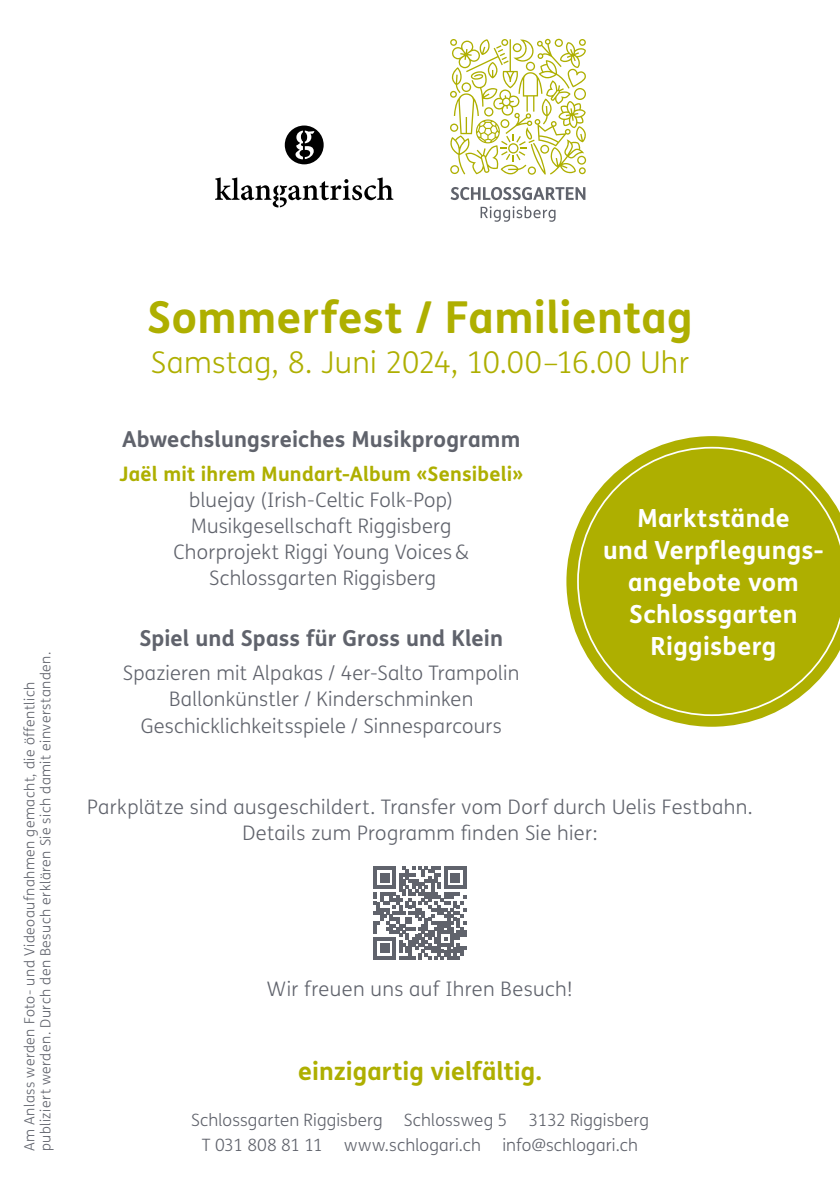
<style>
.page{position:relative;width:840px;height:1191px;background:#fff}
.page>*{position:absolute;margin:0;border:0;box-sizing:border-box;transform-origin:0 0}
.t1{font:700 44px "FS Me";letter-spacing:.01em;color:#aeaf00}
.t2{font:300 30px "FS Me";letter-spacing:.01em;color:#aeaf00}
.t3{font:700 25px/32px "FS Me";letter-spacing:.015em;color:#fff;text-align:center}
.t4{font:700 25px "FS Me";color:#aeaf00}
.t5{font:700 22px "FS Me";letter-spacing:.005em;color:#60636c}
.t6{font:300 20px/26px "FS Me";letter-spacing:.015em;color:#60636c;text-align:center}
.t7{font:700 20px "FS Me";letter-spacing:.01em;color:#aeaf00}
.t8{font:300 17px "FS Me";letter-spacing:.01em;color:#60636c}
.t9{font:300 17px "FS Me";letter-spacing:-.025em;color:#60636c}
.t10{font:300 14px/16px "FS Me";letter-spacing:.035em;color:#60636c}
</style>
<div class="page">
<svg style="left:566px;top:436px;width:201px;height:290px"></svg>
<svg style="left:576px;top:447px;width:263px;height:269px;background:#b8b922"></svg>
<svg style="left:373px;top:866px;width:93px;height:93px"></svg>
<svg style="left:450px;top:187px;width:135px;height:13px"></svg>
<svg style="left:480px;top:206px;width:75px;height:16px"></svg>
<svg style="left:450px;top:39px;width:135px;height:136px"></svg>
<svg style="left:284px;top:125px;width:39px;height:39px"></svg>
<svg style="left:215px;top:177px;width:178px;height:30px"></svg>
<p class="t10" style="left:21px;top:1151px;width:501px;rotate:-90deg">Am Anlass werden Foto- und Videoaufnahmen gemacht, die öffentlich publiziert werden. Durch den Besuch erklären Sie sich damit einverstanden.</p>
<h1 class="t1" style="left:147px;top:283px;width:547px">Sommerfest / Familientag</h1>
<h2 class="t2" style="left:151px;top:342px;width:539px">Samstag, 8. Juni 2024, 10.00–16.00 Uhr</h2>
<p class="t5" style="left:122px;top:422px;width:399px">Abwechslungsreiches Musikprogramm</p>
<p class="t7" style="left:119px;top:459px;width:405px">Jaël mit ihrem Mundart-Album «Sensibeli»</p>
<p class="t6" style="left:173px;top:487px;width:297px">bluejay (Irish-Celtic Folk-Pop)<br>Musikgesellschaft Riggisberg<br>Chorprojekt Riggi Young Voices &amp;<br>Schlossgarten Riggisberg</p>
<p class="t5" style="left:139px;top:621px;width:365px">Spiel und Spass für Gross und Klein</p>
<p class="t6" style="left:123px;top:660px;width:398px">Spazieren mit Alpakas / 4er-Salto Trampolin<br>Ballonkünstler / Kinderschminken<br>Geschicklichkeitsspiele / Sinnesparcours</p>
<p class="t3" style="left:603px;top:501px;width:222px">Marktstände<br>und Verpflegungs&shy;angebote vom<br>Schlossgarten<br>Riggisberg</p>
<p class="t6" style="left:87px;top:793px;width:666px">Parkplätze sind ausgeschildert. Transfer vom Dorf durch Uelis Festbahn.<br>Details zum Programm finden Sie hier:</p>
<p class="t6" style="left:267px;top:975px;width:307px">Wir freuen uns auf Ihren Besuch!</p>
<p class="t4" style="left:298px;top:1051px;width:245px">einzigartig vielfältig.</p>
<p class="t8" style="left:191px;top:1108px;width:193px">Schlossgarten Riggisberg</p>
<p class="t8" style="left:403px;top:1108px;width:105px">Schlossweg 5</p>
<p class="t8" style="left:528px;top:1108px;width:122px">3132 Riggisberg</p>
<p class="t9" style="left:202px;top:1133px;width:122px">T 031 808 81 11</p>
<p class="t8" style="left:344px;top:1133px;width:295px">www.schlogari.ch info@schlogari.ch</p>
</div>
